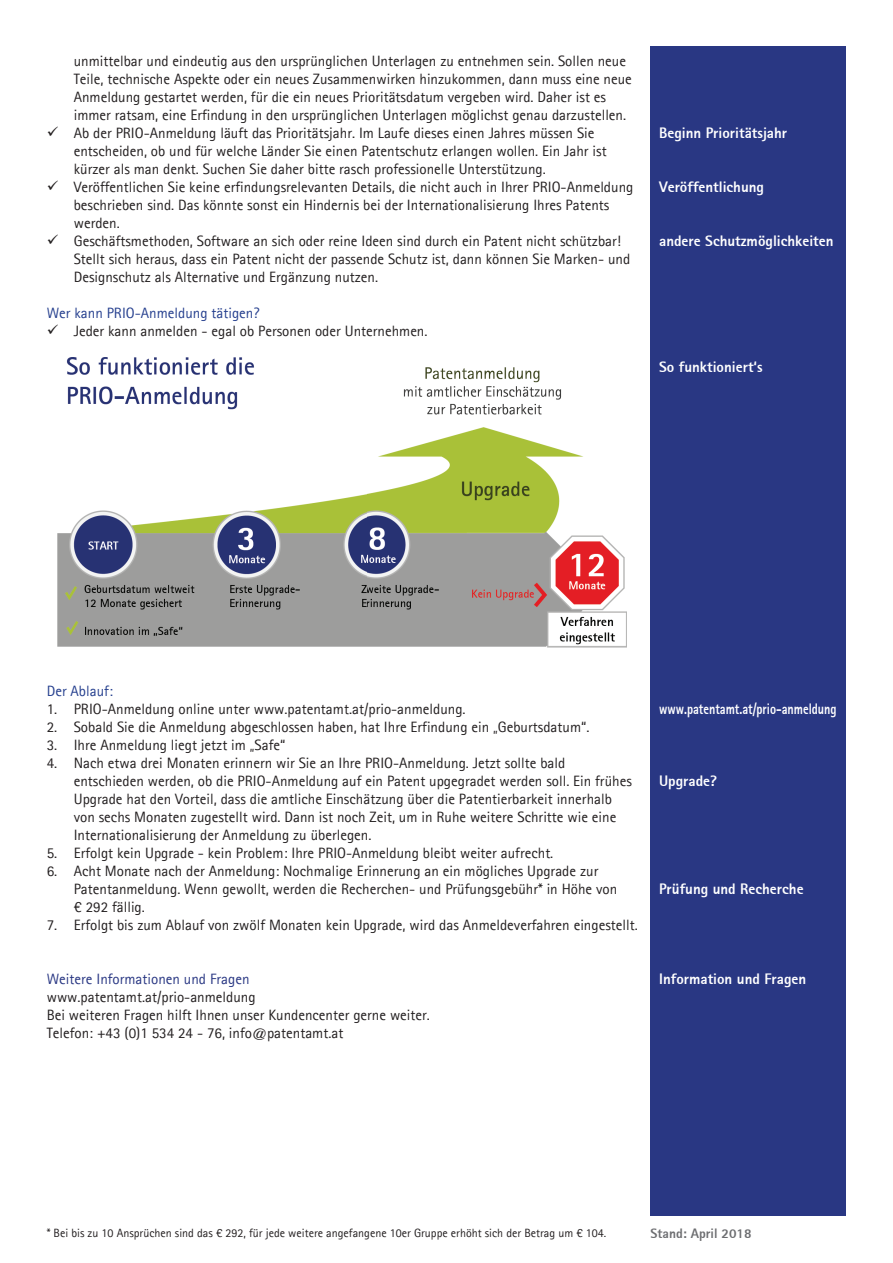
<style>
.page{position:relative;width:893px;height:1263px;background:#fff}
.page>*{position:absolute;margin:0;border:0;box-sizing:border-box;transform-origin:0 0}
.t1{font:15px/18px "Agfa Rotis Sans Serif";color:#231f20}
.t2{font:800 15px "Agfa Rotis Sans Serif";color:#fff}
.t3{font:15px "Agfa Rotis Sans Serif";color:#253f8e}
.t4{font:800 15px "Agfa Rotis Sans Serif";color:#fff;scale:.81 1}
.t5{font:15px "Agfa Rotis Sans Serif";color:#293783}
.t6{font:800 13.5px "Agfa Rotis Sans Serif";color:#6c6d70}
.t7{font:12px "Agfa Rotis Sans Serif";color:#231f20}
</style>
<div class="page">
<img style="left:58px;top:357px;width:569px;height:290px">
<div style="left:651px;top:47px;width:195px;height:1169px;background:#293783"></div>
<p class="t1" style="left:74px;top:51px;width:560px">unmittelbar und eindeutig aus den ursprünglichen Unterlagen zu entnehmen sein. Sollen neue Teile, technische Aspekte oder ein neues Zusammenwirken hinzukommen, dann muss eine neue Anmeldung gestartet werden, für die ein neues Prioritätsdatum vergeben wird. Daher ist es immer ratsam, eine Erfindung in den ursprünglichen Unterlagen möglichst genau darzustellen.</p>
<p class="t1" style="left:74px;top:123px;width:534px;text-indent:-27px">✓ Ab der PRIO-Anmeldung läuft das Prioritätsjahr. Im Laufe dieses einen Jahres müssen Sie entscheiden, ob und für welche Länder Sie einen Patentschutz erlangen wollen. Ein Jahr ist kürzer als man denkt. Suchen Sie daher bitte rasch professionelle Unterstützung.</p>
<p class="t1" style="left:74px;top:177px;width:561px;text-indent:-27px">✓ Veröffentlichen Sie keine erfindungsrelevanten Details, die nicht auch in Ihrer PRIO-Anmeldung beschrieben sind. Das könnte sonst ein Hindernis bei der Internationalisierung Ihres Patents werden.</p>
<p class="t1" style="left:74px;top:231px;width:558px;text-indent:-27px">✓ Geschäftsmethoden, Software an sich oder reine Ideen sind durch ein Patent nicht schützbar!<br>Stellt sich heraus, dass ein Patent nicht der passende Schutz ist, dann können Sie Marken- und<br>Designschutz als Alternative und Ergänzung nutzen.</p>
<p class="t3" style="left:47px;top:304px;width:214px">Wer kann PRIO-Anmeldung tätigen?</p>
<p class="t1" style="left:47px;top:321px;width:382px">✓ Jeder kann anmelden - egal ob Personen oder Unternehmen.</p>
<p class="t2" style="left:659px;top:123px;width:130px">Beginn Prioritätsjahr</p>
<p class="t2" style="left:659px;top:177px;width:106px">Veröffentlichung</p>
<p class="t2" style="left:659px;top:231px;width:176px">andere Schutzmöglichkeiten</p>
<p class="t2" style="left:659px;top:357px;width:105px">So funktioniert‘s</p>
<p class="t3" style="left:47px;top:682px;width:68px">Der Ablauf:</p>
<p class="t1" style="left:47px;top:699px;width:420px">1. PRIO-Anmeldung online unter www.patentamt.at/prio-anmeldung.</p>
<p class="t1" style="left:47px;top:717px;width:544px">2. Sobald Sie die Anmeldung abgeschlossen haben, hat Ihre Erfindung ein „Geburtsdatum“.</p>
<p class="t1" style="left:47px;top:735px;width:240px">3. Ihre Anmeldung liegt jetzt im „Safe“</p>
<p class="t1" style="left:74px;top:753px;width:560px;text-indent:-27px">4. Nach etwa drei Monaten erinnern wir Sie an Ihre PRIO-Anmeldung. Jetzt sollte bald entschieden werden, ob die PRIO-Anmeldung auf ein Patent upgegradet werden soll. Ein frühes Upgrade hat den Vorteil, dass die amtliche Einschätzung über die Patentierbarkeit innerhalb von sechs Monaten zugestellt wird. Dann ist noch Zeit, um in Ruhe weitere Schritte wie eine Internationalisierung der Anmeldung zu überlegen.</p>
<p class="t1" style="left:47px;top:843px;width:508px">5. Erfolgt kein Upgrade - kein Problem: Ihre PRIO-Anmeldung bleibt weiter aufrecht.</p>
<p class="t1" style="left:74px;top:861px;width:545px;text-indent:-27px">6. Acht Monate nach der Anmeldung: Nochmalige Erinnerung an ein mögliches Upgrade zur<br>Patentanmeldung. Wenn gewollt, werden die Recherchen- und Prüfungsgebühr* in Höhe von ¤ 292 fällig.</p>
<p class="t1" style="left:47px;top:915px;width:593px">7. Erfolgt bis zum Ablauf von zwölf Monaten kein Upgrade, wird das Anmeldeverfahren eingestellt.</p>
<p class="t5" style="left:47px;top:970px;width:204px">Weitere Informationen und Fragen</p>
<p class="t1" style="left:47px;top:987px;width:385px">www.patentamt.at/prio-anmeldung<br>Bei weiteren Fragen hilft Ihnen unser Kundencenter gerne weiter.<br>Telefon: +43 (0)1 534 24 - 76, info@patentamt.at</p>
<p class="t4" style="left:659px;top:699px;width:221px">www.patentamt.at/prio-anmeldung</p>
<p class="t2" style="left:659px;top:771px;width:60px">Upgrade?</p>
<p class="t2" style="left:659px;top:879px;width:146px">Prüfung und Recherche</p>
<p class="t2" style="left:659px;top:969px;width:149px">Information und Fragen</p>
<p class="t7" style="left:47px;top:1226px;width:561px">* Bei bis zu 10 Ansprüchen sind das ¤ 292, für jede weitere angefangene 10er Gruppe erhöht sich der Betrag um ¤ 104.</p>
<p class="t6" style="left:651px;top:1225px;width:103px">Stand: April 2018</p>
</div>
